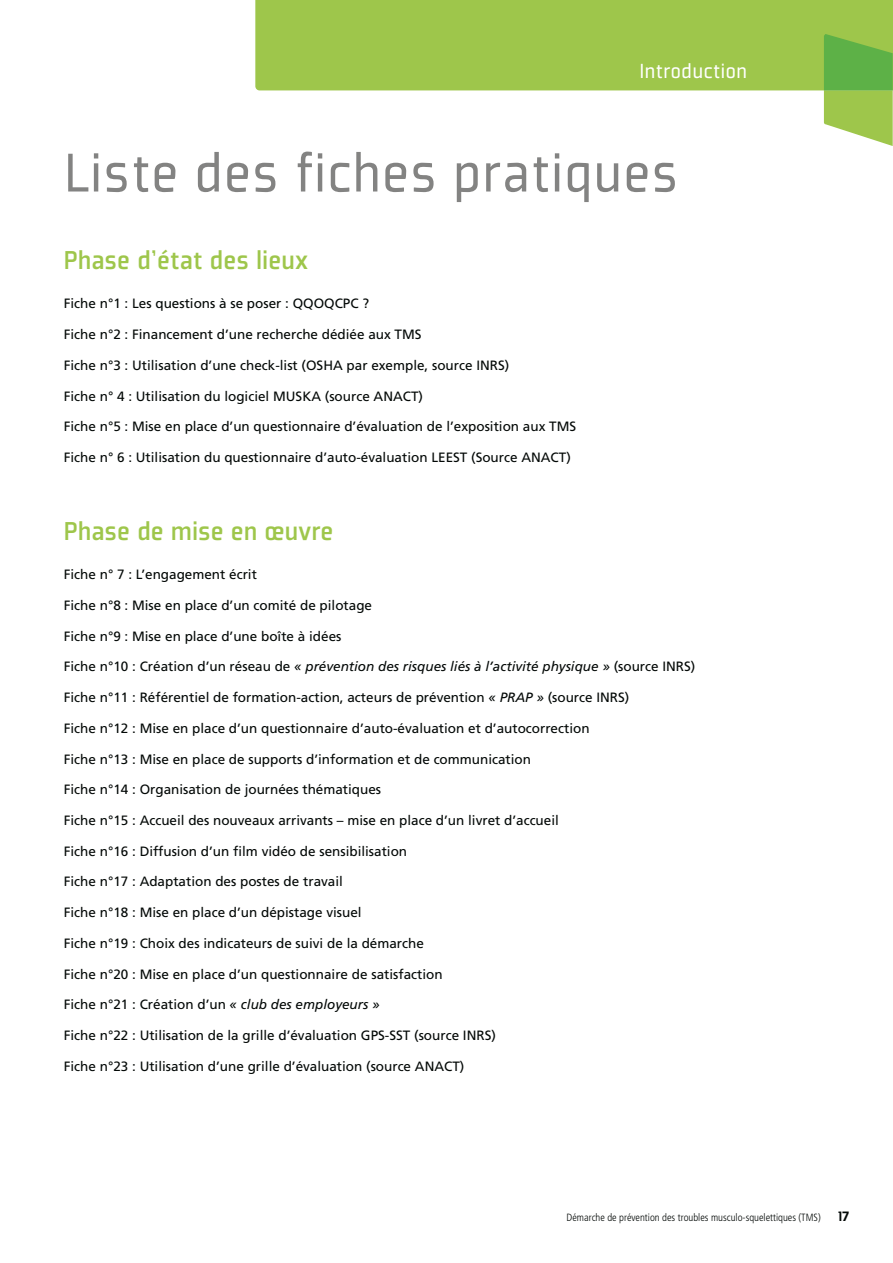
<style>
.page{position:relative;width:893px;height:1263px;background:#fff}
.page>*{position:absolute;margin:0;border:0;box-sizing:border-box;transform-origin:0 0}
.t1{font:60px "Plexes";color:#838382}
.t2{font:500 28.5px "Plexes";color:#9ec64b}
.t3{font:22.5px "Plexes";color:#fff}
.t4{font:13.5px "Frutiger";color:#030806}
.t5{font:italic 13.5px "Frutiger";color:#030806}
.t6{font:300 condensed 10.5px "Frutiger";color:#030806}
.s1{font-style:normal}
.s2{font-style:italic}
.s3{font-family:"Plexes";font-weight:900;font-stretch:normal;font-size:15px}
</style>
<div class="page">
<div style="left:255px;top:0;width:638px;height:90px;background:#9ec64b"></div>
<svg style="left:824px;top:34px;width:69px;height:112px;background:#8cc35b"></svg>
<h3 class="t3" style="left:639px;top:63px;width:109px">Introduction</h3>
<h1 class="t1" style="left:64px;top:152px;width:616px">Liste des fiches pratiques</h1>
<h2 class="t2" style="left:64px;top:250px;width:246px">Phase d’état des lieux</h2>
<p class="t4" style="left:64px;top:298px;width:307px">Fiche n°1 : Les questions à se poser : QQOQCPC ?</p>
<p class="t4" style="left:64px;top:329px;width:359px">Fiche n°2 : Financement d’une recherche dédiée aux TMS</p>
<p class="t4" style="left:64px;top:360px;width:447px">Fiche n°3 : Utilisation d’une check-list (OSHA par exemple, source INRS)</p>
<p class="t4" style="left:64px;top:391px;width:361px">Fiche n° 4 : Utilisation du logiciel MUSKA (source ANACT)</p>
<p class="t4" style="left:64px;top:421px;width:514px">Fiche n°5 : Mise en place d’un questionnaire d’évaluation de l’exposition aux TMS</p>
<p class="t4" style="left:64px;top:452px;width:509px">Fiche n° 6 : Utilisation du questionnaire d’auto-évaluation LEEST (Source ANACT)</p>
<h2 class="t2" style="left:64px;top:521px;width:271px">Phase de mise en œuvre</h2>
<p class="t4" style="left:64px;top:569px;width:195px">Fiche n° 7 : L’engagement écrit</p>
<p class="t4" style="left:64px;top:600px;width:310px">Fiche n°8 : Mise en place d’un comité de pilotage</p>
<p class="t4" style="left:64px;top:630px;width:279px">Fiche n°9 : Mise en place d’une boîte à idées</p>
<p class="t5" style="left:64px;top:661px;width:633px"><span class="s1">Fiche n°10 : Création d’un réseau de</span> « prévention des risques liés à l’activité physique » <span class="s1">(source INRS)</span></p>
<p class="t4" style="left:64px;top:692px;width:567px">Fiche n°11 : Référentiel de formation-action, acteurs de prévention <span class="s2">« PRAP »</span> (source INRS)</p>
<p class="t4" style="left:64px;top:723px;width:527px">Fiche n°12 : Mise en place d’un questionnaire d’auto-évaluation et d’autocorrection</p>
<p class="t4" style="left:64px;top:753px;width:469px">Fiche n°13 : Mise en place de supports d’information et de communication</p>
<p class="t4" style="left:64px;top:784px;width:319px">Fiche n°14 : Organisation de journées thématiques</p>
<p class="t4" style="left:64px;top:815px;width:497px">Fiche n°15 : Accueil des nouveaux arrivants – mise en place d’un livret d’accueil</p>
<p class="t4" style="left:64px;top:846px;width:345px">Fiche n°16 : Diffusion d’un film vidéo de sensibilisation</p>
<p class="t4" style="left:64px;top:876px;width:281px">Fiche n°17 : Adaptation des postes de travail</p>
<p class="t4" style="left:64px;top:907px;width:299px">Fiche n°18 : Mise en place d’un dépistage visuel</p>
<p class="t4" style="left:64px;top:938px;width:362px">Fiche n°19 : Choix des indicateurs de suivi de la démarche</p>
<p class="t4" style="left:64px;top:969px;width:380px">Fiche n°20 : Mise en place d’un questionnaire de satisfaction</p>
<p class="t4" style="left:64px;top:999px;width:317px">Fiche n°21 : Création d’un <span class="s2">« club des employeurs »</span></p>
<p class="t4" style="left:64px;top:1030px;width:434px">Fiche n°22 : Utilisation de la grille d’évaluation GPS-SST (source INRS)</p>
<p class="t4" style="left:64px;top:1061px;width:402px">Fiche n°23 : Utilisation d’une grille d’évaluation (source ANACT)</p>
<p class="t6" style="left:567px;top:1213px;width:284px">Démarche de prévention des troubles musculo-squelettiques (TMS) <span class="s3">17</span></p>
</div>
